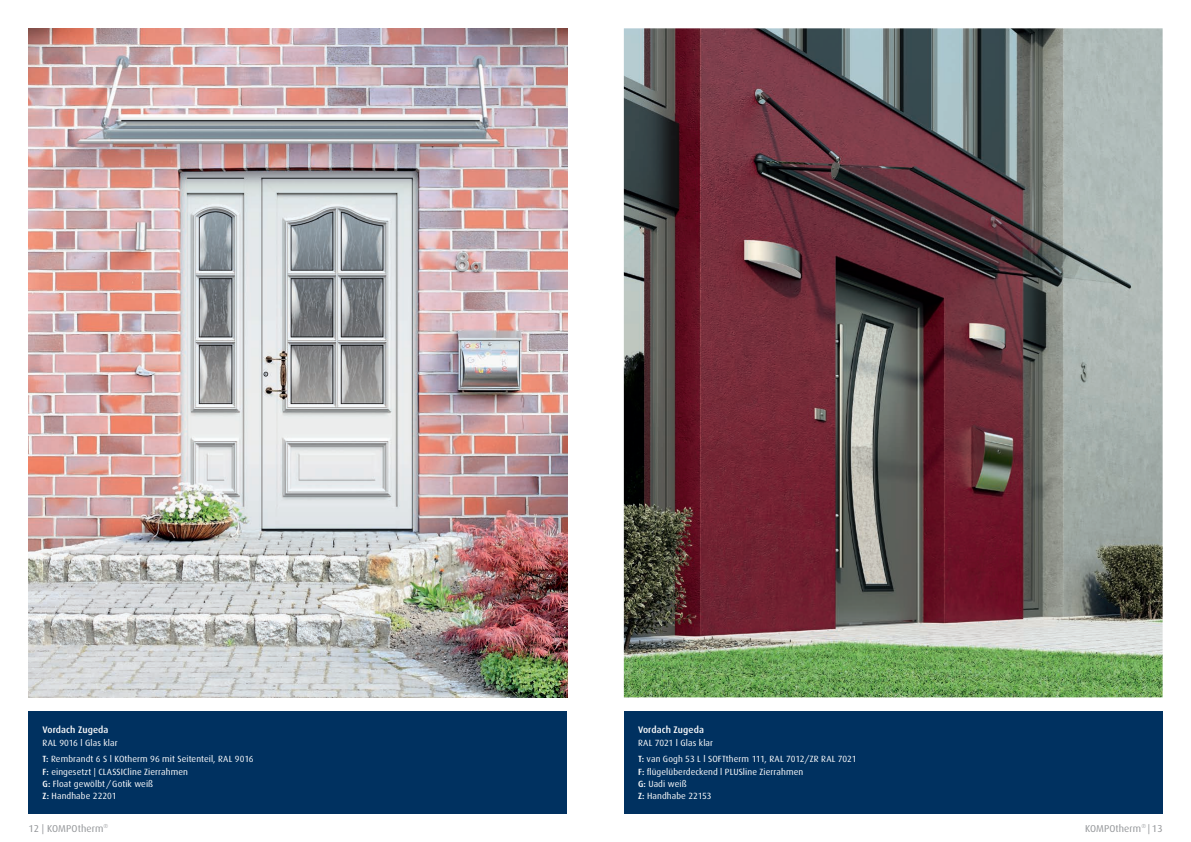
<style>
.page{position:relative;width:1191px;height:842px;background:#fff}
.page>*{position:absolute;margin:0;border:0;box-sizing:border-box;transform-origin:0 0}
.t1{font:10px "Dax";letter-spacing:.01em;color:#939598}
.t2{font:500 9.5px "Dax";letter-spacing:.01em;color:#fff}
.t3{font:9px/12.4px "Dax";letter-spacing:.01em;color:#fff}
.s1{font-weight:500}
</style>
<div class="page">
<img style="left:28px;top:28px;width:539px;height:669px">
<img style="left:624px;top:28px;width:538px;height:669px">
<div style="left:28px;top:711px;width:539px;height:103px;background:#003160"></div>
<div style="left:624px;top:711px;width:538px;height:103px;background:#003160"></div>
<p class="t2" style="left:43px;top:724px;width:67px">Vordach Zugeda</p>
<p class="t3" style="left:43px;top:734px;width:212px;line-height:16.7px">RAL 9016 l Glas klar<br><span class="s1">T:</span> Rembrandt 6 S l KOtherm 96 mit Seitenteil, RAL 9016</p>
<p class="t3" style="left:43px;top:765px;width:147px"><span class="s1">F:</span> eingesetzt | CLASSICline Zierrahmen<br><span class="s1">G:</span> Float gewölbt/Gotik weiß<br><span class="s1">Z:</span> Handhabe 22201</p>
<p class="t2" style="left:638px;top:724px;width:67px">Vordach Zugeda</p>
<p class="t3" style="left:638px;top:734px;width:220px;line-height:16.7px">RAL 7021 l Glas klar<br><span class="s1">T:</span> van Gogh 53 L l SOFTtherm 111, RAL 7012/ZR RAL 7021</p>
<p class="t3" style="left:638px;top:765px;width:167px"><span class="s1">F:</span> flügelüberdeckend l PLUSline Zierrahmen<br><span class="s1">G:</span> Uadi weiß<br><span class="s1">Z:</span> Handhabe 22153</p>
<p class="t1" style="left:28px;top:823px;width:82px">12 | KOMPOtherm<sup>®</sup></p>
<p class="t1" style="left:1085px;top:823px;width:79px">KOMPOtherm<sup>®</sup> | 13</p>
</div>
